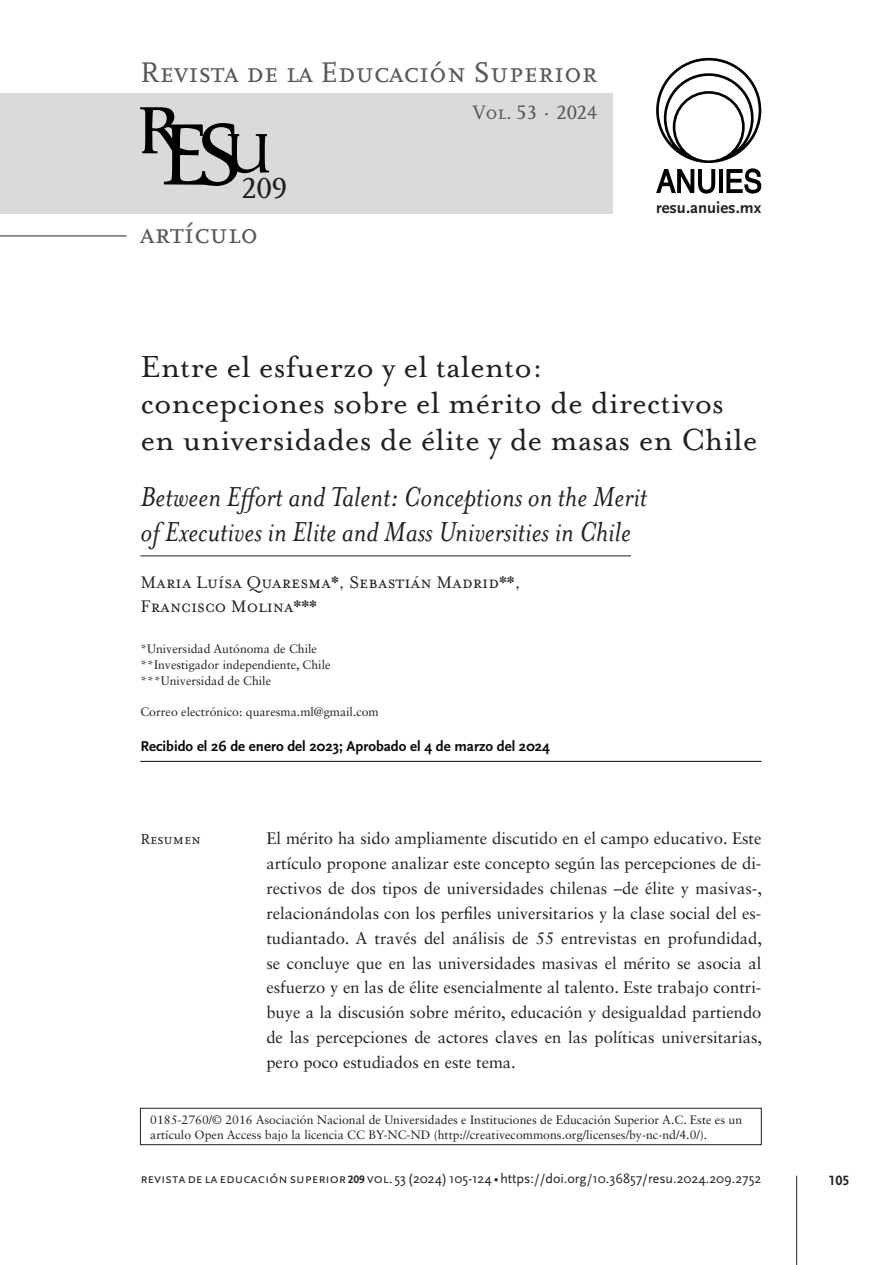
<style>
.page{position:relative;width:893px;height:1265px;background:#fff}
.page>*{position:absolute;margin:0;border:0;box-sizing:border-box;transform-origin:0 0}
.titulo_original{font:35px/36.8px "Mrs Eaves OT";color:#231f20}
.titulo_traducido{font:italic 31.5px/35px "Mrs Eaves OT";color:#231f20}
.t1{font:30.45px "Scala Caps";color:#231f20}
.t2{font:29.75px "Scala Caps";color:#57585a}
.t3{font:20.3px "Scala Caps";color:#57585a}
.autor{font:19.25px/23.1px "Mrs Eaves Small Caps OT";color:#231f20}
.texto_portadilla{font:16.62px/24.8px "Sabon LT Std";color:#231f20;text-align:justify}
.t4{font:700 16.62px "Scala Sans";color:#231f20}
.texto_portadilla-2{font:15.05px "Scala Caps";color:#231f20}
.recibido_aceptado{font:700 14.88px "Scala Sans";color:#080808}
.t5{font:14px "Scala Sans Regular SC";color:#231f20}
.t6{font:14px "Scala Sans Bold SC";color:#231f20}
.afiliacion_autor{font:12.25px/14.7px "Sabon LT Std";color:#231f20}
.s1{font-family:"Scala Sans Bold SC";font-size:11.38px}
.s2{font-family:"Scala Sans"}
</style>
<div class="page">
<div style="left:0;top:93px;width:613px;height:120px;background:#d9dadc"></div>
<div style="left:140px;top:1108px;width:621px;height:37px;border:1px solid #231f20"></div>
<svg style="left:140px;top:107px;width:129px;height:79px"></svg>
<svg style="left:656px;top:58px;width:105px;height:136px"></svg>
<hr style="left:796px;top:1176px;width:1px;height:89px;background:#231f20">
<hr style="left:0;top:236px;width:126px;height:1px;background:#231f20">
<hr style="left:140px;top:555px;width:491px;height:1px;background:#231f20">
<hr style="left:140px;top:761px;width:621px;height:1px;background:#080808">
<h3 class="t2" style="left:140px;top:56px;width:459px">Revista de la Educación Superior</h3>
<h3 class="t1" style="left:241px;top:172px;width:47px">209</h3>
<h3 class="t2" style="left:140px;top:217px;width:119px">artículo</h3>
<p class="t3" style="left:472px;top:101px;width:126px">Vol. 53 · 2024</p>
<p class="t4" style="left:656px;top:199px;width:107px">resu.anuies.mx</p>
<p class="titulo_original" style="left:140px;top:348px;width:619px">Entre el esfuerzo y el talento:<br>concepciones sobre el mérito de directivos en universidades de élite y de masas en Chile</p>
<p class="titulo_traducido" style="left:140px;top:479px;width:508px">Between Effort and Talent: Conceptions on the Merit of Executives in Elite and Mass Universities in Chile</p>
<p class="autor" style="left:140px;top:571px;width:382px">Maria Luísa Quaresma*, Sebastián Madrid**,<br>Francisco Molina***</p>
<p class="afiliacion_autor" style="left:140px;top:641px;width:178px">*Universidad Autónoma de Chile</p>
<p class="afiliacion_autor" style="left:140px;top:657px;width:192px">**Investigador independiente, Chile</p>
<p class="afiliacion_autor" style="left:140px;top:673px;width:132px">***Universidad de Chile</p>
<p class="afiliacion_autor" style="left:140px;top:704px;width:240px">Correo electrónico: quaresma.ml@gmail.com</p>
<p class="recibido_aceptado" style="left:140px;top:738px;width:411px">Recibido el 26 de enero del 2023; Aprobado el 4 de marzo del 2024</p>
<p class="texto_portadilla-2" style="left:140px;top:831px;width:62px">Resumen</p>
<p class="texto_portadilla" style="left:266px;top:826px;width:497px">El mérito ha sido ampliamente discutido en el campo educativo. Este artículo propone analizar este concepto según las percepciones de di&shy;rectivos de dos tipos de universidades chilenas –de élite y masivas-, relacionándolas con los perfiles universitarios y la clase social del es&shy;tudiantado. A través del análisis de 55 entrevistas en profundidad, se concluye que en las universidades masivas el mérito se asocia al esfuerzo y en las de élite esencialmente al talento. Este trabajo contri&shy;buye a la discusión sobre mérito, educación y desigualdad partiendo de las percepciones de actores claves en las políticas universitarias, pero poco estudiados en este tema.</p>
<p class="afiliacion_autor" style="left:150px;top:1112px;width:593px">0185-2760/© 2016 Asociación Nacional de Universidades e Instituciones de Educación Superior A.C. Este es un artículo Open Access bajo la licencia CC BY-NC-ND (http://creativecommons.org/licenses/by-nc-nd/4.0/).</p>
<p class="t5" style="left:140px;top:1171px;width:623px">revista de la educación superior <span class="s1">209</span> vol. 53 (2024) 105-124 <span class="s2">• https://doi.org/10.36857/resu.2024.209.2752</span></p>
<p class="t6" style="left:828px;top:1173px;width:22px">105</p>
</div>
